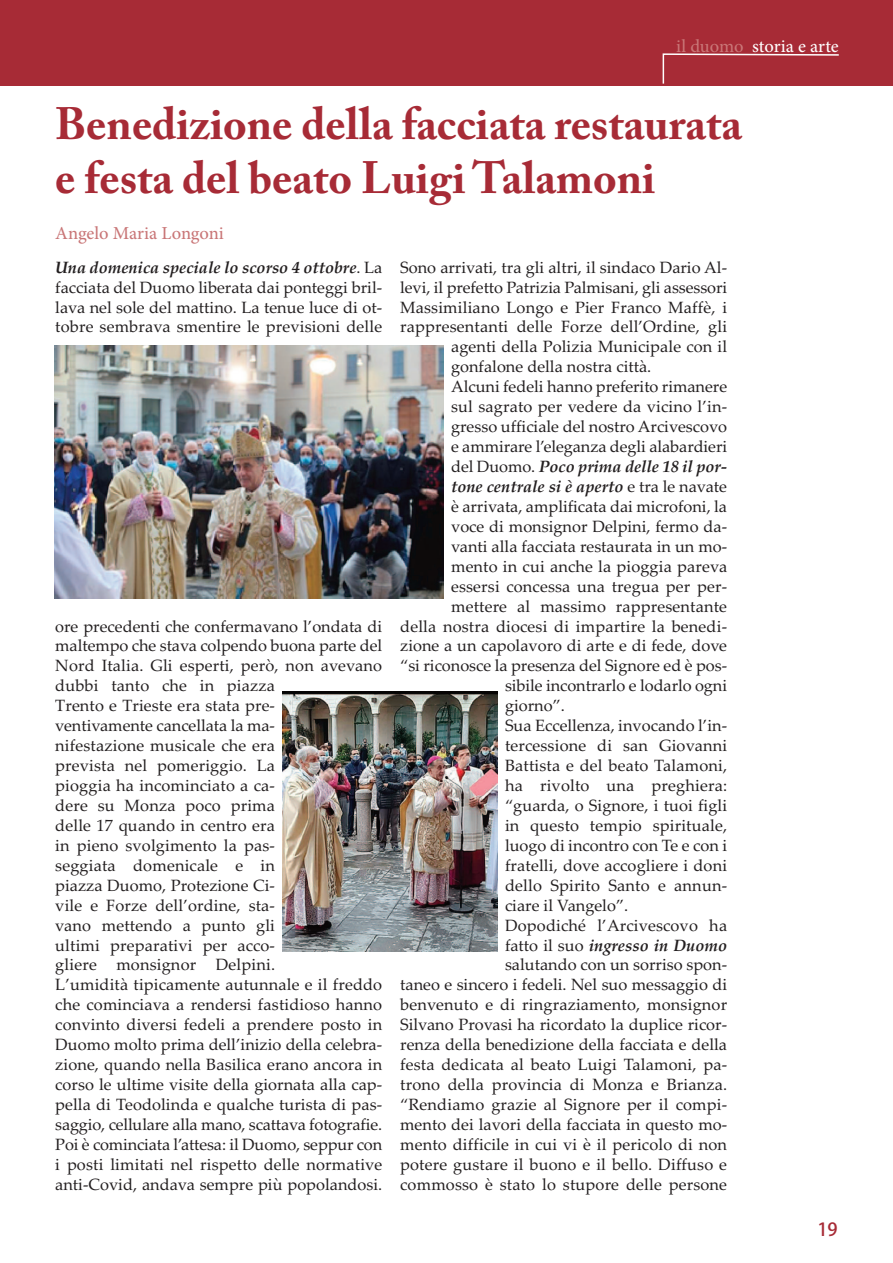
<style>
.page{position:relative;width:893px;height:1263px;background:#fff}
.page>*{position:absolute;margin:0;border:0;box-sizing:border-box;transform-origin:0 0}
.t1{font:700 45px/54px "Adobe Caslon Pro";color:#a72b36}
.t2{font:18px "Adobe Hebrew";letter-spacing:-.005em;color:#fff}
.t3{font:18px "Adobe Hebrew";letter-spacing:-.005em;color:#c97677}
.t4{font:18px "Adobe Heiti Std";color:#a72b36}
.t5{font:16.35px/20px "Palatino Linotype";letter-spacing:.01em;color:#231f20;text-align:justify}
.t6{font:italic 700 16.35px "Palatino Linotype";color:#231f20}
.s1{color:#c97677}
.s2{font-weight:700;font-style:italic}
.s3{font-weight:400;font-style:normal}
</style>
<div class="page">
<div style="left:0;top:0;width:12px;height:85px;background:#a72b36"></div>
<div style="left:2px;top:0;width:891px;height:85px;background:#a72b36"></div>
<svg style="left:662px;top:53px;width:177px;height:31px"></svg>
<img style="left:54px;top:345px;width:390px;height:253px">
<img style="left:283px;top:691px;width:214px;height:260px">
<p class="t2" style="left:676px;top:39px;width:164px"><span class="s1">il duomo</span> storia e arte</p>
<h1 class="t1" style="left:55px;top:102px;width:688px">Benedizione della facciata restaurata e festa del beato Luigi Talamoni</h1>
<p class="t3" style="left:55px;top:227px;width:170px">Angelo Maria Longoni</p>
<p class="t5" style="left:55px;top:257px;width:328px"><span class="s2">Una domenica speciale lo scorso 4 ottobre</span>. La facciata del Duomo liberata dai ponteggi bril&shy;lava nel sole del mattino. La tenue luce di ot&shy;tobre sembrava smentire le previsioni delle</p>
<p class="t5" style="left:55px;top:616px;width:328px;text-align:left">ore precedenti che confermavano l’ondata di maltempo che stava colpendo buona parte del Nord Italia. Gli esperti, però, non avevano dubbi tanto che in piazza<br>Trento e Trieste era stata pre-<br>ventivamente cancellata la ma-<br>nifestazione musicale che era<br>prevista nel pomeriggio. La<br>pioggia ha incominciato a ca-<br>dere su Monza poco prima<br>delle 17 quando in centro era<br>in pieno svolgimento la pas-<br>seggiata domenicale e in<br>piazza Duomo, Protezione Ci-<br>vile e Forze dell’ordine, sta-<br>vano mettendo a punto gli<br>ultimi preparativi per acco-<br>gliere monsignor Delpini.<br>L’umidità tipicamente autunnale e il freddo che cominciava a rendersi fastidioso hanno convinto diversi fedeli a prendere posto in Duomo molto prima dell’inizio della celebra&shy;zione, quando nella Basilica erano ancora in corso le ultime visite della giornata alla cap&shy;pella di Teodolinda e qualche turista di pas&shy;saggio, cellulare alla mano, scattava fotografie.<br>Poi è cominciata l’attesa: il Duomo, seppur con i posti limitati nel rispetto delle normative anti-Covid, andava sempre più popolandosi.</p>
<p class="t5" style="left:400px;top:257px;width:328px">Sono arrivati, tra gli altri, il sindaco Dario Al-</p>
<p class="t5" style="left:400px;top:277px;width:328px">levi, il prefetto Patrizia Palmisani, gli assessori</p>
<p class="t5" style="left:400px;top:297px;width:328px">Massimiliano Longo e Pier Franco Maffè, i</p>
<p class="t5" style="left:400px;top:317px;width:328px">rappresentanti delle Forze dell’Ordine, gli</p>
<p class="t5" style="left:451px;top:337px;width:278px">agenti della Polizia Municipale con il</p>
<p class="t5" style="left:451px;top:357px;width:202px">gonfalone della nostra città.</p>
<p class="t5" style="left:451px;top:377px;width:278px">Alcuni fedeli hanno preferito rimanere</p>
<p class="t5" style="left:451px;top:397px;width:278px">sul sagrato per vedere da vicino l’in-</p>
<p class="t5" style="left:451px;top:416px;width:278px">gresso ufficiale del nostro Arcivescovo</p>
<p class="t5" style="left:451px;top:436px;width:278px">e ammirare l’eleganza degli alabardieri</p>
<p class="t6" style="left:451px;top:457px;width:278px"><span class="s3">del Duomo.</span> Poco prima delle 18 il por-</p>
<p class="t6" style="left:451px;top:477px;width:278px">tone centrale si è aperto <span class="s3">e tra le navate</span></p>
<p class="t5" style="left:451px;top:496px;width:278px">è arrivata, amplificata dai microfoni, la</p>
<p class="t5" style="left:451px;top:516px;width:278px">voce di monsignor Delpini, fermo da-</p>
<p class="t5" style="left:451px;top:536px;width:278px">vanti alla facciata restaurata in un mo-</p>
<p class="t5" style="left:451px;top:556px;width:278px">mento in cui anche la pioggia pareva</p>
<p class="t5" style="left:451px;top:576px;width:278px">essersi concessa una tregua per per-</p>
<p class="t5" style="left:451px;top:596px;width:278px">mettere al massimo rappresentante</p>
<p class="t5" style="left:400px;top:616px;width:328px">della nostra diocesi di impartire la benedi-</p>
<p class="t5" style="left:400px;top:636px;width:328px">zione a un capolavoro di arte e di fede, dove</p>
<p class="t5" style="left:400px;top:656px;width:328px">“si riconosce la presenza del Signore ed è pos-</p>
<p class="t5" style="left:505px;top:676px;width:224px">sibile incontrarlo e lodarlo ogni</p>
<p class="t5" style="left:505px;top:696px;width:61px">giorno”.</p>
<p class="t5" style="left:505px;top:716px;width:224px">Sua Eccellenza, invocando l’in-</p>
<p class="t5" style="left:505px;top:735px;width:224px">tercessione di san Giovanni</p>
<p class="t5" style="left:505px;top:755px;width:224px">Battista e del beato Talamoni,</p>
<p class="t5" style="left:505px;top:775px;width:224px">ha rivolto una preghiera:</p>
<p class="t5" style="left:505px;top:795px;width:224px">“guarda, o Signore, i tuoi figli</p>
<p class="t5" style="left:505px;top:815px;width:224px">in questo tempio spirituale,</p>
<p class="t5" style="left:505px;top:835px;width:224px">luogo di incontro con Te e con i</p>
<p class="t5" style="left:505px;top:855px;width:224px">fratelli, dove accogliere i doni</p>
<p class="t5" style="left:505px;top:875px;width:224px">dello Spirito Santo e annun-</p>
<p class="t5" style="left:505px;top:895px;width:125px">ciare il Vangelo”.</p>
<p class="t5" style="left:505px;top:915px;width:224px">Dopodiché l’Arcivescovo ha</p>
<p class="t6" style="left:505px;top:935px;width:224px"><span class="s3">fatto il suo</span> ingresso in Duomo</p>
<p class="t5" style="left:505px;top:955px;width:224px">salutando con un sorriso spon-</p>
<p class="t5" style="left:400px;top:975px;width:328px">taneo e sincero i fedeli. Nel suo messaggio di</p>
<p class="t5" style="left:400px;top:995px;width:328px">benvenuto e di ringraziamento, monsignor</p>
<p class="t5" style="left:400px;top:1015px;width:328px">Silvano Provasi ha ricordato la duplice ricor-</p>
<p class="t5" style="left:400px;top:1034px;width:328px">renza della benedizione della facciata e della</p>
<p class="t5" style="left:400px;top:1054px;width:328px">festa dedicata al beato Luigi Talamoni, pa-</p>
<p class="t5" style="left:400px;top:1074px;width:328px">trono della provincia di Monza e Brianza.</p>
<p class="t5" style="left:400px;top:1094px;width:328px">“Rendiamo grazie al Signore per il compi-</p>
<p class="t5" style="left:400px;top:1114px;width:328px">mento dei lavori della facciata in questo mo-</p>
<p class="t5" style="left:400px;top:1134px;width:328px">mento difficile in cui vi è il pericolo di non</p>
<p class="t5" style="left:400px;top:1154px;width:328px">potere gustare il buono e il bello. Diffuso e</p>
<p class="t5" style="left:400px;top:1174px;width:328px">commosso è stato lo stupore delle persone</p>
<p class="t4" style="left:817px;top:1219px;width:22px">19</p>
</div>
